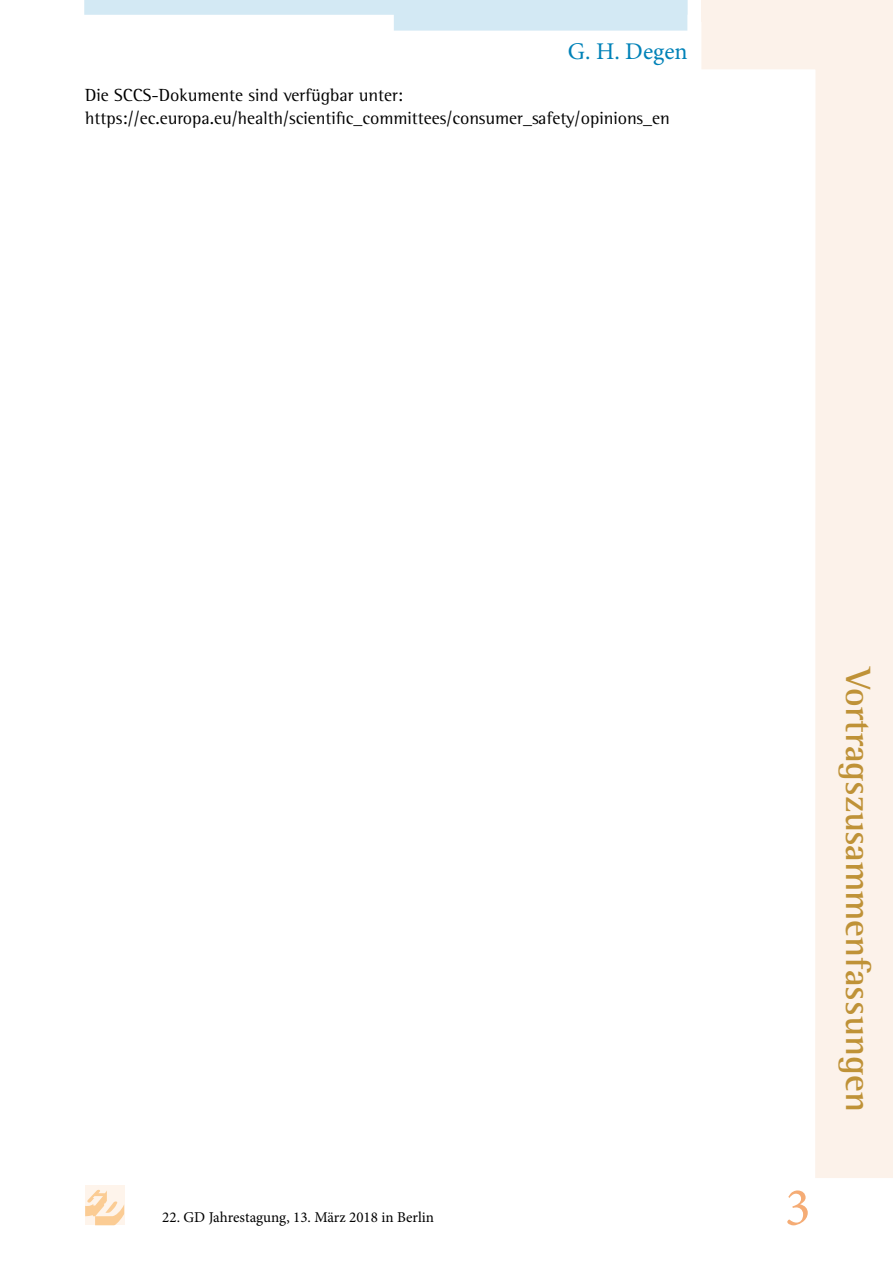
<style>
.page{position:relative;width:893px;height:1263px;background:#fff}
.page>*{position:absolute;margin:0;border:0;box-sizing:border-box;transform-origin:0 0}
.t1{font:54px "Minion Pro";color:#f5ac75}
.t2{font:700 36px "Agfa Rotis Semi Serif";color:#bf9237}
.t3{font:24px "Minion Pro";color:#0082b8}
.t4{font:18px/23.4px "Agfa Rotis Semi Serif";color:#000}
.t5{font:15px "Minion Pro";color:#000}
</style>
<div class="page">
<svg style="left:701px;top:21px;width:192px;height:1157px"></svg>
<div style="left:85px;top:1186px;width:39px;height:39px;background:#fef4eb"></div>
<svg style="left:85px;top:1189px;width:39px;height:36px"></svg>
<svg style="left:84px;top:0;width:603px;height:31px"></svg>
<div style="left:701px;top:0;width:192px;height:21px;background:#fcf2ea"></div>
<h3 class="t3" style="left:568px;top:35px;width:121px">G. H. Degen</h3>
<p class="t4" style="left:85px;top:83px;width:586px">Die SCCS-Dokumente sind verfügbar unter: https://ec.europa.eu/health/scientific_committees/consumer_safety/opinions_en</p>
<p class="t5" style="left:162px;top:1207px;width:273px">22. GD Jahrestagung, 13. März 2018 in Berlin</p>
<h2 class="t2" style="left:880px;top:668px;width:445px;rotate:90deg">Vortragszusammenfassungen</h2>
<h1 class="t1" style="left:785px;top:1171px;width:27px">3</h1>
</div>
